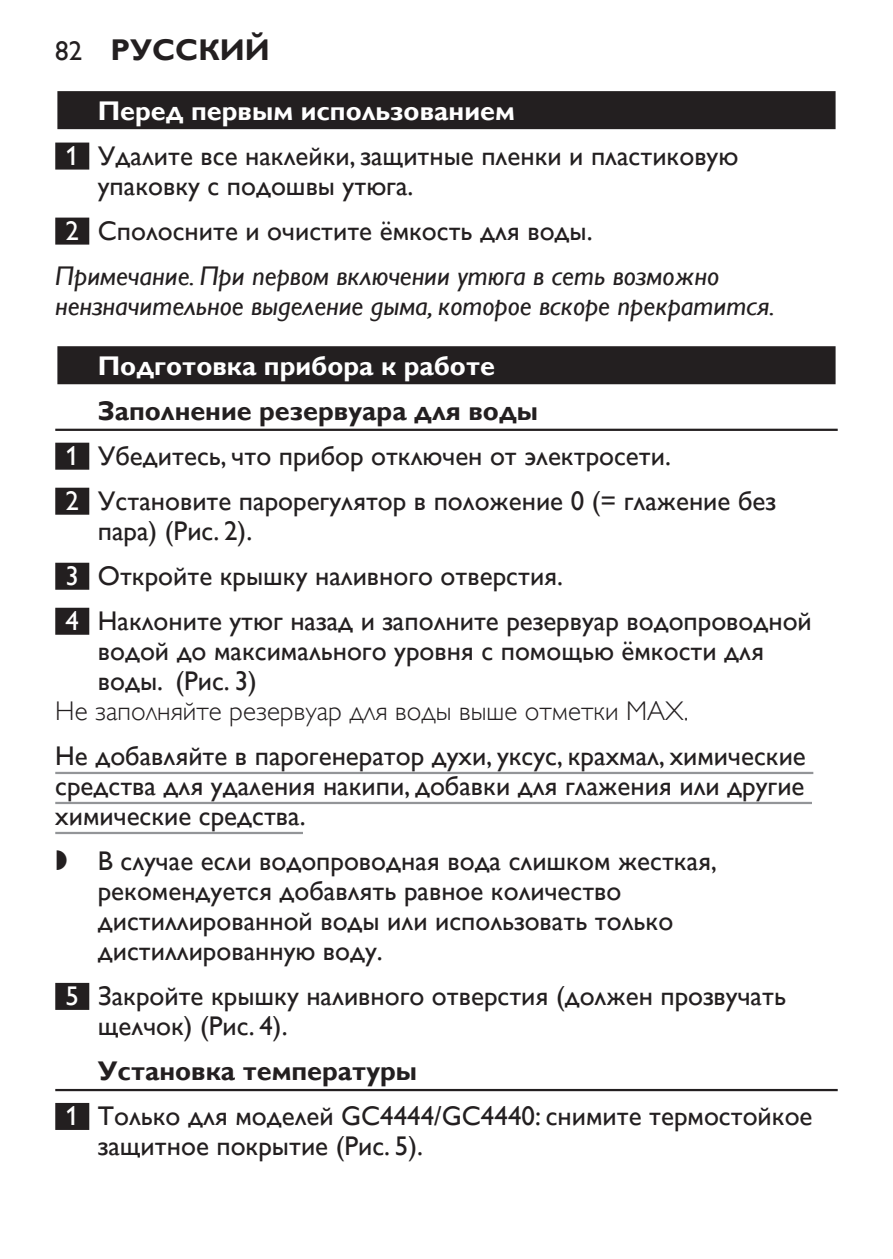
<style>
.page{position:relative;width:893px;height:1259px;background:#fff}
.page>*{position:absolute;margin:0;border:0;box-sizing:border-box;transform-origin:0 0}
.t1{font:700 30px "Gill Sans Alt One WGL";color:#231f20}
.t2{font:27px/30px "Gill Sans Alt One WGL";color:#231f20}
.t3{font:italic 27px/30px "Gill Sans Alt One WGL";color:#231f20}
.t4{font:27px "Gill Sans Alt One WGL Light";color:#231f20}
.t5{font:700 27px "Gill Sans Alt One WGL";color:#fff}
.t6{font:27px "Gill Sans Alt One WGL";color:#fff}
.t7{font:27px "Philips Ll Font Plain";color:#231f20}
.s1{font-weight:400;font-size:27px}
.s2{font-weight:700;color:#fff}
.s3{color:#fff}
.s4{font-weight:700}
</style>
<div class="page">
<div style="left:55px;top:89px;width:783px;height:43px;background:linear-gradient(to right,#dadada,#dadada)"></div>
<div style="left:57px;top:91px;width:779px;height:38px;background:#231f20"></div>
<div style="left:55px;top:143px;width:34px;height:27px;background:#231f20"></div>
<div style="left:55px;top:218px;width:34px;height:27px;background:#231f20"></div>
<div style="left:55px;top:344px;width:783px;height:43px;background:linear-gradient(to right,#c5c4c4,#c5c4c4)"></div>
<div style="left:57px;top:346px;width:779px;height:38px;background:#231f20"></div>
<hr style="left:55px;top:429px;width:783px;height:2px;background:#231f20">
<div style="left:55px;top:443px;width:34px;height:27px;background:#231f20"></div>
<div style="left:55px;top:488px;width:34px;height:27px;background:#231f20"></div>
<div style="left:55px;top:563px;width:34px;height:27px;background:#231f20"></div>
<div style="left:55px;top:608px;width:34px;height:27px;background:#231f20"></div>
<hr style="left:55px;top:772px;width:758px;height:2px;background:#939598">
<hr style="left:55px;top:802px;width:757px;height:2px;background:#939598">
<hr style="left:55px;top:832px;width:248px;height:2px;background:#939598">
<div style="left:55px;top:983px;width:34px;height:27px;background:#231f20"></div>
<hr style="left:55px;top:1089px;width:783px;height:2px;background:#231f20">
<div style="left:55px;top:1103px;width:34px;height:27px;background:#231f20"></div>
<p class="t1" style="left:55px;top:29px;width:216px"><span class="s1">82</span> Русский</p>
<p class="t2" style="left:66px;top:88px;width:674px;line-height:45px;text-indent:32px"><span class="s2">Перед первым использованием<br></span><span class="s3">1</span> Удалите все наклейки, защитные пленки и пластиковую</p>
<p class="t2" style="left:98px;top:171px;width:317px">упаковку с подошвы утюга.</p>
<p class="t6" style="left:55px;top:212px;width:9px">2</p>
<p class="t2" style="left:98px;top:216px;width:496px">Сполосните и очистите ёмкость для воды.</p>
<p class="t3" style="left:55px;top:261px;width:721px">Примечание. При первом включении утюга в сеть возможно нензначительное выделение дыма, которое вскоре прекратится.</p>
<p class="t5" style="left:98px;top:347px;width:399px">Подготовка прибора к работе</p>
<p class="t2" style="left:66px;top:388px;width:607px;line-height:45px;text-indent:32px"><span class="s4">Заполнение резервуара для воды<br></span><span class="s3">1</span> Убедитесь, что прибор отключен от электросети.</p>
<p class="t6" style="left:55px;top:482px;width:9px">2</p>
<p class="t2" style="left:98px;top:486px;width:679px">Установите парорегулятор в положение 0 (= глажение без пара) (Рис. 2).</p>
<p class="t6" style="left:55px;top:557px;width:9px">3</p>
<p class="t2" style="left:98px;top:561px;width:467px">Откройте крышку наливного отверстия.</p>
<p class="t6" style="left:55px;top:602px;width:9px">4</p>
<p class="t2" style="left:98px;top:606px;width:716px">Наклоните утюг назад и заполните резервуар водопроводной водой до максимального уровня с помощью ёмкости для воды. (Рис. 3)</p>
<p class="t4" style="left:55px;top:693px;width:635px">Не заполняйте резервуар для воды выше отметки МАХ.</p>
<p class="t2" style="left:55px;top:741px;width:752px;text-align:justify">Не добавляйте в парогенератор духи, уксус, крахмал, химические средства для удаления накипи, добавки для глажения или другие химические средства.</p>
<p class="t2" style="left:98px;top:846px;width:621px">В случае если водопроводная вода слишком жесткая, рекомендуется добавлять равное количество дистиллированной воды или использовать только дистиллированную воду.</p>
<p class="t2" style="left:98px;top:981px;width:690px;text-indent:-32px"><span class="s3">5</span> Закройте крышку наливного отверстия (должен прозвучать щелчок) (Рис. 4).</p>
<p class="t2" style="left:66px;top:1048px;width:748px;line-height:45px;text-indent:32px"><span class="s4">Установка температуры<br></span><span class="s3">1</span> Только для моделей GC4444/GC4440: снимите термостойкое</p>
<p class="t2" style="left:98px;top:1131px;width:327px">защитное покрытие (Рис. 5).</p>
<p class="t7" style="left:55px;top:845px;width:15px">,</p>
</div>
